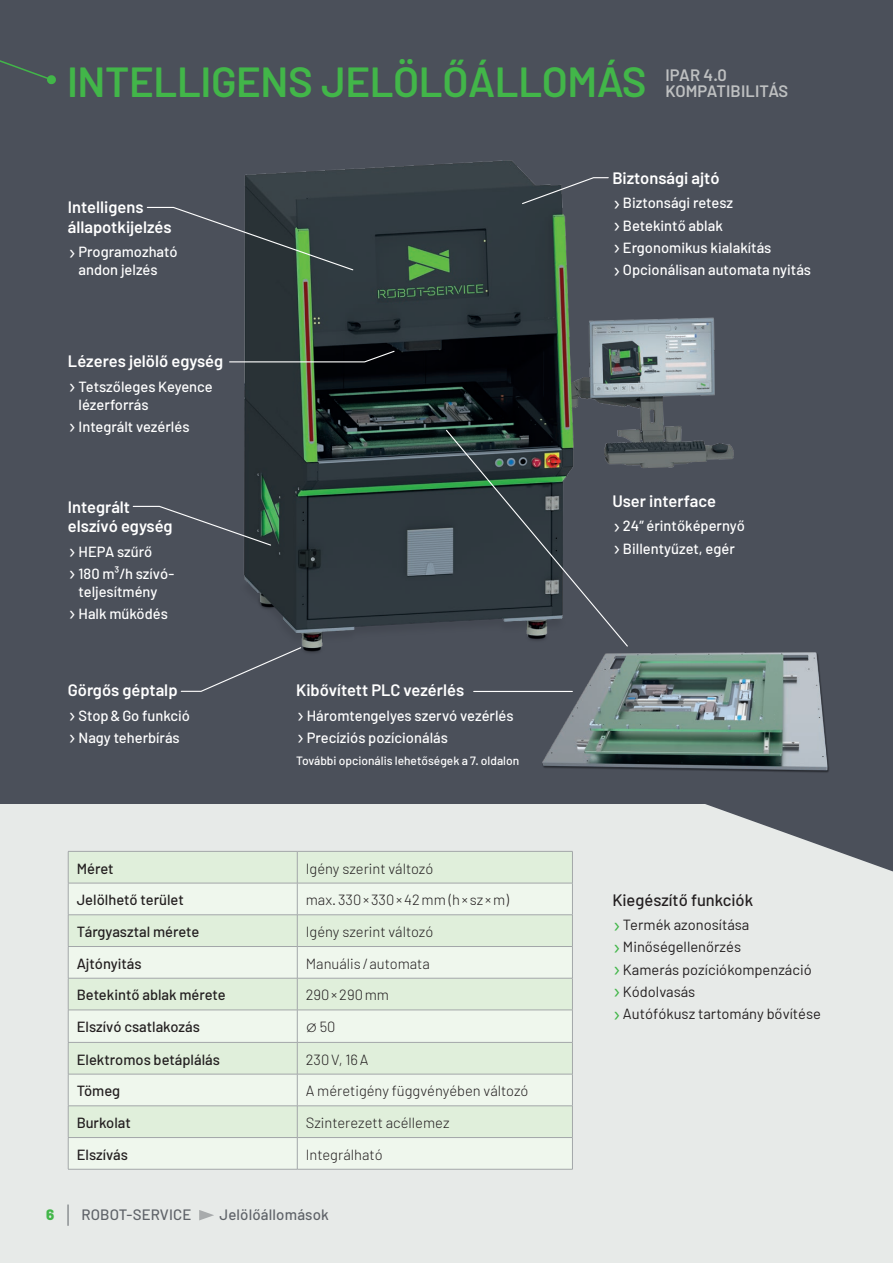
<style>
.page{position:relative;width:893px;height:1263px;background:#e7eae8}
.page>*{position:absolute;margin:0;border:0;box-sizing:border-box;transform-origin:0 0}
.t1{font:600 42px "Barlow";letter-spacing:-.01em;color:#42b649}
.t2{font:600 16.5px/19.5px "Barlow";color:#fff}
.t3{font:600 16.5px/16.5px "Barlow";letter-spacing:.01em;color:#bec0c1}
.t4{font:500 16.5px "Barlow";color:#231f20}
.t5{font:500 15px "Barlow";letter-spacing:.01em;color:#5f6369}
.t6{font:800 15px "Barlow";color:#42b649}
.t7{font:500 14.7px/22.2px "Barlow";color:#fff}
.t8{font:300 14.7px "Barlow";color:#231f20}
.t9{font:500 14.7px "Barlow";color:#231f20}
.t10{font:14.7px/22.2px "Barlow";color:#231f20}
.t11{font:500 12px "Barlow";color:#fff}
.s1{font-weight:400;font-size:22.5px}
.s2{font-size:22.5px;color:#42b649}
</style>
<div class="page">
<div style="left:0;top:0;width:893px;height:804px;background:#4b505a"></div>
<svg style="left:0;top:60px;width:56px;height:25px"></svg>
<svg style="left:705px;top:804px;width:188px;height:67px"></svg>
<img style="left:244px;top:160px;width:490px;height:532px">
<img style="left:532px;top:637px;width:297px;height:136px">
<svg style="left:199px;top:1210px;width:15px;height:10px"></svg>
<svg style="left:68px;top:1204px;width:1px;height:22px"></svg>
<div style="left:69px;top:852px;width:503px;height:31px;background:#e0efdb"></div>
<svg style="left:69px;top:884px;width:503px;height:285px;fill:#eff7ed"></svg>
<hr style="left:68px;top:851px;width:229px;height:1px;background:#a3a7a9">
<hr style="left:68px;top:851px;width:1px;height:32px;background:#a3a7a9">
<hr style="left:297px;top:851px;width:276px;height:1px;background:#a3a7a9">
<hr style="left:297px;top:851px;width:1px;height:32px;background:#a3a7a9">
<hr style="left:572px;top:851px;width:1px;height:32px;background:#a3a7a9">
<hr style="left:68px;top:883px;width:229px;height:1px;background:#a3a7a9">
<hr style="left:68px;top:883px;width:1px;height:31px;background:#a3a7a9">
<hr style="left:68px;top:914px;width:229px;height:1px;background:#a3a7a9">
<hr style="left:68px;top:915px;width:1px;height:31px;background:#a3a7a9">
<hr style="left:297px;top:915px;width:1px;height:31px;background:#a3a7a9">
<hr style="left:572px;top:915px;width:1px;height:31px;background:#a3a7a9">
<hr style="left:68px;top:946px;width:229px;height:1px;background:#a3a7a9">
<hr style="left:68px;top:947px;width:1px;height:31px;background:#a3a7a9">
<hr style="left:297px;top:946px;width:276px;height:1px;background:#a3a7a9">
<hr style="left:297px;top:947px;width:1px;height:31px;background:#a3a7a9">
<hr style="left:572px;top:947px;width:1px;height:31px;background:#a3a7a9">
<hr style="left:68px;top:978px;width:229px;height:1px;background:#a3a7a9">
<hr style="left:68px;top:978px;width:1px;height:32px;background:#a3a7a9">
<hr style="left:297px;top:978px;width:276px;height:1px;background:#a3a7a9">
<hr style="left:297px;top:978px;width:1px;height:32px;background:#a3a7a9">
<hr style="left:572px;top:978px;width:1px;height:32px;background:#a3a7a9">
<hr style="left:68px;top:1010px;width:229px;height:1px;background:#a3a7a9">
<hr style="left:68px;top:1010px;width:1px;height:32px;background:#a3a7a9">
<hr style="left:297px;top:1010px;width:276px;height:1px;background:#a3a7a9">
<hr style="left:297px;top:1010px;width:1px;height:32px;background:#a3a7a9">
<hr style="left:572px;top:1010px;width:1px;height:32px;background:#a3a7a9">
<hr style="left:68px;top:1042px;width:229px;height:1px;background:#a3a7a9">
<hr style="left:68px;top:1042px;width:1px;height:32px;background:#a3a7a9">
<hr style="left:297px;top:1042px;width:276px;height:1px;background:#a3a7a9">
<hr style="left:297px;top:1042px;width:1px;height:32px;background:#a3a7a9">
<hr style="left:572px;top:1042px;width:1px;height:32px;background:#a3a7a9">
<hr style="left:68px;top:1074px;width:229px;height:1px;background:#a3a7a9">
<hr style="left:68px;top:1074px;width:1px;height:32px;background:#a3a7a9">
<hr style="left:297px;top:1074px;width:276px;height:1px;background:#a3a7a9">
<hr style="left:297px;top:1074px;width:1px;height:32px;background:#a3a7a9">
<hr style="left:572px;top:1074px;width:1px;height:32px;background:#a3a7a9">
<hr style="left:68px;top:1105px;width:229px;height:1px;background:#a3a7a9">
<hr style="left:68px;top:1106px;width:1px;height:31px;background:#a3a7a9">
<hr style="left:297px;top:1105px;width:276px;height:1px;background:#a3a7a9">
<hr style="left:297px;top:1106px;width:1px;height:31px;background:#a3a7a9">
<hr style="left:572px;top:1106px;width:1px;height:31px;background:#a3a7a9">
<hr style="left:68px;top:1137px;width:229px;height:1px;background:#a3a7a9">
<hr style="left:68px;top:1138px;width:1px;height:31px;background:#a3a7a9">
<hr style="left:297px;top:1137px;width:276px;height:1px;background:#a3a7a9">
<hr style="left:297px;top:1138px;width:1px;height:31px;background:#a3a7a9">
<hr style="left:572px;top:1138px;width:1px;height:31px;background:#a3a7a9">
<hr style="left:68px;top:1169px;width:229px;height:1px;background:#a3a7a9">
<hr style="left:297px;top:1169px;width:276px;height:1px;background:#a3a7a9">
<hr style="left:297px;top:883px;width:276px;height:1px;background:#a3a7a9">
<hr style="left:297px;top:883px;width:1px;height:31px;background:#a3a7a9">
<hr style="left:572px;top:883px;width:1px;height:31px;background:#a3a7a9">
<hr style="left:297px;top:914px;width:276px;height:1px;background:#a3a7a9">
<svg style="left:521px;top:177px;width:88px;height:28px"></svg>
<svg style="left:229px;top:350px;width:166px;height:13px;background:#323736"></svg>
<svg style="left:146px;top:206px;width:208px;height:65px"></svg>
<svg style="left:132px;top:505px;width:140px;height:41px"></svg>
<svg style="left:180px;top:646px;width:122px;height:46px"></svg>
<hr style="left:474px;top:691px;width:98px;height:1px;background:#fff">
<svg style="left:445px;top:429px;width:184px;height:219px"></svg>
<h1 class="t1" style="left:67px;top:56px;width:581px">INTELLIGENS JELÖLŐÁLLOMÁS</h1>
<p class="t3" style="left:665px;top:66px;width:124px">IPAR 4.0<br>KOMPATIBILITÁS</p>
<p class="t2" style="left:68px;top:197px;width:105px">Intelligens állapotkijelzés</p>
<p class="t7" style="left:79px;top:243px;width:101px;line-height:18px;text-indent:-11px"><span class="s1">›</span>Programozható andon jelzés</p>
<p class="t2" style="left:68px;top:351px;width:157px">Lézeres jelölő egység</p>
<p class="t7" style="left:79px;top:377px;width:136px;line-height:18px;text-indent:-11px"><span class="s1">›</span>Tetszőleges Keyence lézerforrás</p>
<p class="t7" style="left:68px;top:415px;width:123px"><span class="s1">›</span>Integrált vezérlés</p>
<p class="t2" style="left:68px;top:497px;width:106px">Integrált elszívó egység</p>
<p class="t7" style="left:68px;top:540px;width:108px"><span class="s1">›</span>HEPA szűrő <span class="s1">›</span>180 m3/h szívó-</p>
<p class="t7" style="left:68px;top:580px;width:101px;text-align:center">teljesítmény <span class="s1">›</span>Halk működés</p>
<p class="t2" style="left:68px;top:680px;width:111px">Görgős géptalp</p>
<p class="t7" style="left:68px;top:704px;width:124px"><span class="s1">›</span>Stop&amp;Go funkció <span class="s1">›</span>Nagy teherbírás</p>
<p class="t2" style="left:296px;top:680px;width:170px">Kibővített PLC vezérlés</p>
<p class="t7" style="left:296px;top:704px;width:219px"><span class="s1">›</span>Háromtengelyes szervó vezérlés <span class="s1">›</span>Precíziós pozícionálás</p>
<p class="t11" style="left:296px;top:753px;width:225px">További opcionális lehetőségek a 7. oldalon</p>
<p class="t9" style="left:77px;top:859px;width:38px">Méret</p>
<p class="t8" style="left:306px;top:859px;width:129px">Igény szerint változó</p>
<p class="t9" style="left:77px;top:891px;width:109px">Jelölhető terület</p>
<p class="t8" style="left:306px;top:891px;width:205px">max.330×330×42mm (h× sz ×m)</p>
<p class="t9" style="left:77px;top:922px;width:124px">Tárgyasztal mérete</p>
<p class="t8" style="left:306px;top:922px;width:129px">Igény szerint változó</p>
<p class="t9" style="left:77px;top:954px;width:67px">Ajtónyitás</p>
<p class="t8" style="left:306px;top:954px;width:126px">Manuális /automata</p>
<p class="t9" style="left:77px;top:986px;width:151px">Betekintő ablak mérete</p>
<p class="t8" style="left:306px;top:986px;width:85px">290×290mm</p>
<p class="t9" style="left:77px;top:1018px;width:125px">Elszívó csatlakozás</p>
<p class="t8" style="left:306px;top:1018px;width:31px">∅50</p>
<p class="t9" style="left:77px;top:1050px;width:145px">Elektromos betáplálás</p>
<p class="t8" style="left:306px;top:1050px;width:64px">230V, 16A</p>
<p class="t9" style="left:77px;top:1082px;width:45px">Tömeg</p>
<p class="t8" style="left:306px;top:1082px;width:224px">A méretigény függvényében változó</p>
<p class="t9" style="left:77px;top:1113px;width:56px">Burkolat</p>
<p class="t8" style="left:306px;top:1113px;width:145px">Szinterezett acéllemez</p>
<p class="t9" style="left:77px;top:1145px;width:53px">Elszívás</p>
<p class="t8" style="left:306px;top:1145px;width:78px">Integrálható</p>
<p class="t6" style="left:46px;top:1206px;width:10px">6</p>
<p class="t5" style="left:81px;top:1206px;width:112px">ROBOT-SERVICE</p>
<p class="t5" style="left:219px;top:1206px;width:111px">Jelölőállomások</p>
<p class="t2" style="left:612px;top:168px;width:109px">Biztonsági ajtó</p>
<p class="t7" style="left:612px;top:192px;width:200px"><span class="s1">›</span>Biztonsági retesz<br><span class="s1">›</span>Betekintő ablak <span class="s1">›</span>Ergonomikus kialakítás <span class="s1">›</span>Opcionálisan automata nyitás</p>
<p class="t2" style="left:612px;top:491px;width:105px">User interface</p>
<p class="t7" style="left:612px;top:515px;width:134px"><span class="s1">›</span>24” érintőképernyő <span class="s1">›</span>Billentyűzet, egér</p>
<p class="t4" style="left:612px;top:889px;width:142px">Kiegészítő funkciók</p>
<p class="t10" style="left:612px;top:913px;width:210px"><span class="s2">›</span>Termék azonosítása <span class="s2">›</span>Minőségellenőrzés<br><span class="s2">›</span>Kamerás pozíciókompenzáció <span class="s2">›</span>Kódolvasás<br><span class="s2">›</span>Autófókusz tartomány bővítése</p>
</div>
